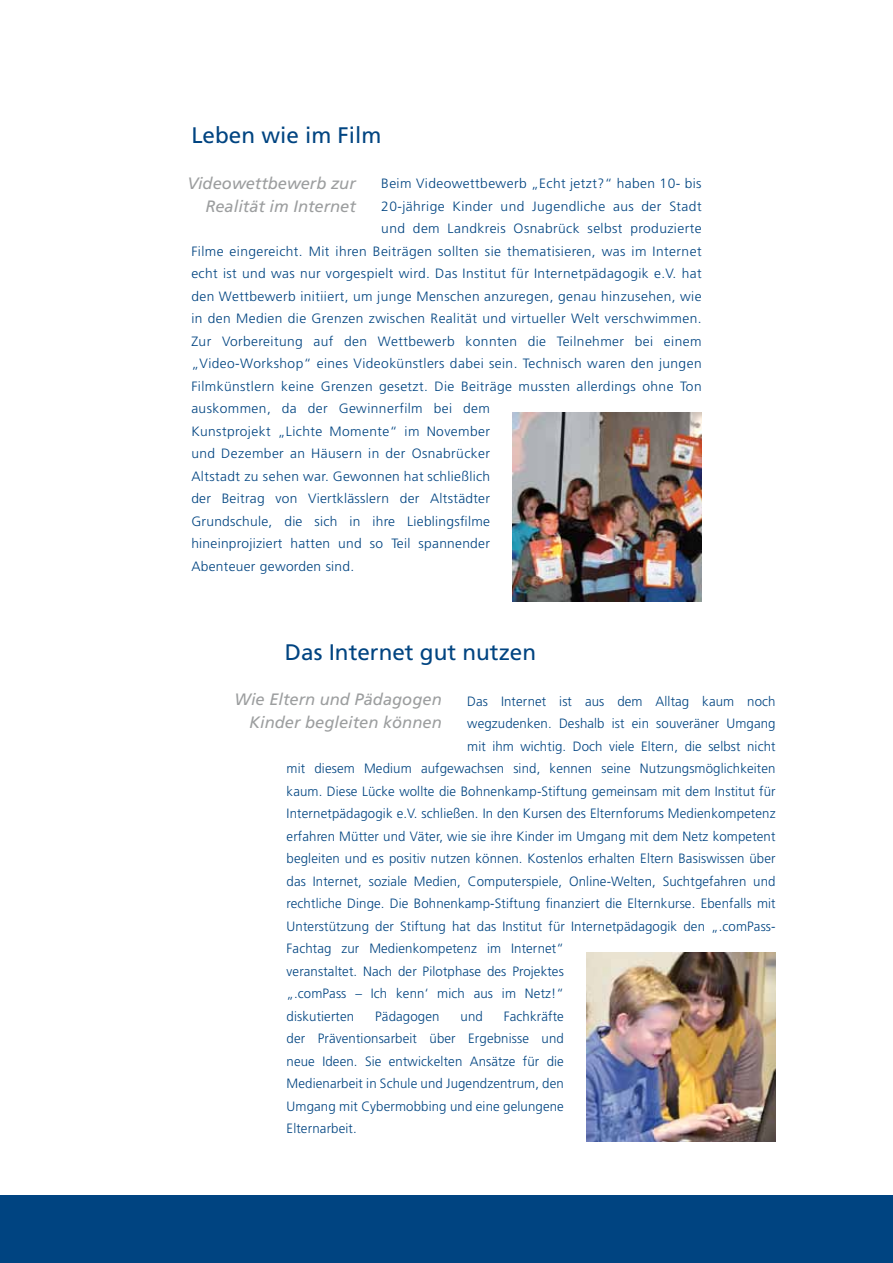
<style>
.page{position:relative;width:893px;height:1263px;background:#fff}
.page>*{position:absolute;margin:0;border:0;box-sizing:border-box;transform-origin:0 0}
.t1{font:22.5px "Frutiger";color:#004481}
.t2{font:italic 16.5px/22.5px "Frutiger";color:#9c9e9f;text-align:right}
.t3{font:300 13.5px/22.5px "Frutiger";letter-spacing:.01em;color:#004481;text-align:justify}
.t4{font:300 13.5px "Frutiger";letter-spacing:.03em;color:#004481}
</style>
<div class="page">
<div style="left:0;top:1195px;width:893px;height:68px;background:#004481"></div>
<img style="left:513px;top:412px;width:189px;height:189px">
<img style="left:587px;top:952px;width:188px;height:189px">
<h1 class="t1" style="left:191px;top:122px;width:192px">Leben wie im Film</h1>
<p class="t2" style="left:187px;top:172px;width:170px">Videowettbewerb zur<br>Realität im Internet</p>
<p class="t4" style="left:381px;top:176px;width:322px">Beim Videowettbewerb „Echt jetzt?“ haben 10- bis</p>
<p class="t4" style="left:381px;top:198px;width:322px">20-jährige Kinder und Jugendliche aus der Stadt</p>
<p class="t4" style="left:381px;top:221px;width:322px">und dem Landkreis Osnabrück selbst produzierte</p>
<p class="t4" style="left:191px;top:243px;width:512px">Filme eingereicht. Mit ihren Beiträgen sollten sie thematisieren, was im Internet</p>
<p class="t4" style="left:191px;top:266px;width:512px">echt ist und was nur vorgespielt wird. Das Institut für Internetpädagogik e.V. hat</p>
<p class="t4" style="left:191px;top:288px;width:512px">den Wettbewerb initiiert, um junge Menschen anzuregen, genau hinzusehen, wie</p>
<p class="t4" style="left:191px;top:311px;width:512px">in den Medien die Grenzen zwischen Realität und virtueller Welt verschwimmen.</p>
<p class="t4" style="left:191px;top:333px;width:512px">Zur Vorbereitung auf den Wettbewerb konnten die Teilnehmer bei einem</p>
<p class="t4" style="left:191px;top:356px;width:512px">„Video-Workshop“ eines Videokünstlers dabei sein. Technisch waren den jungen</p>
<p class="t4" style="left:191px;top:378px;width:512px">Filmkünstlern keine Grenzen gesetzt. Die Beiträge mussten allerdings ohne Ton</p>
<p class="t4" style="left:191px;top:401px;width:300px">auskommen, da der Gewinnerfilm bei dem</p>
<p class="t4" style="left:191px;top:423px;width:300px">Kunstprojekt „Lichte Momente“ im November</p>
<p class="t4" style="left:191px;top:446px;width:300px">und Dezember an Häusern in der Osnabrücker</p>
<p class="t3" style="left:191px;top:465px;width:300px">Altstadt zu sehen war. Gewonnen hat schließlich</p>
<p class="t3" style="left:191px;top:487px;width:300px">der Beitrag von Viertklässlern der Altstädter</p>
<p class="t3" style="left:191px;top:510px;width:300px">Grundschule, die sich in ihre Lieblingsfilme</p>
<p class="t3" style="left:191px;top:532px;width:300px">hineinprojiziert hatten und so Teil spannender</p>
<p class="t3" style="left:191px;top:555px;width:164px">Abenteuer geworden sind.</p>
<h1 class="t1" style="left:285px;top:639px;width:253px">Das I nternet gut nutzen</h1>
<p class="t2" style="left:234px;top:688px;width:209px">Wie Eltern und Pädagogen<br>Kinder begleiten können</p>
<p class="t3" style="left:467px;top:690px;width:310px">Das Internet ist aus dem Alltag kaum noch</p>
<p class="t3" style="left:467px;top:712px;width:310px">wegzudenken. Deshalb ist ein souveräner Umgang</p>
<p class="t3" style="left:467px;top:735px;width:310px">mit ihm wichtig. Doch viele Eltern, die selbst nicht</p>
<p class="t3" style="left:287px;top:757px;width:490px">mit diesem Medium aufgewachsen sind, kennen seine Nutzungsmöglichkeiten</p>
<p class="t3" style="left:287px;top:780px;width:490px">kaum. Diese Lücke wollte die Bohnenkamp-Stiftung gemeinsam mit dem Institut für</p>
<p class="t3" style="left:287px;top:802px;width:490px">Internetpädagogik e.V. schließen. In den Kursen des Elternforums Medienkompetenz</p>
<p class="t3" style="left:287px;top:825px;width:490px">erfahren Mütter und Väter, wie sie ihre Kinder im Umgang mit dem Netz kompetent</p>
<p class="t3" style="left:287px;top:847px;width:490px">begleiten und es positiv nutzen können. Kostenlos erhalten Eltern Basiswissen über</p>
<p class="t3" style="left:287px;top:870px;width:490px">das Internet, soziale Medien, Computerspiele, Online-Welten, Suchtgefahren und</p>
<p class="t3" style="left:287px;top:892px;width:491px">rechtliche Dinge. Die Bohnenkamp-Stiftung finanziert die Elternkurse. Ebenfalls mit</p>
<p class="t3" style="left:287px;top:915px;width:490px">Unterstützung der Stiftung hat das Institut für Internetpädagogik den „.comPass-</p>
<p class="t3" style="left:287px;top:937px;width:279px">Fachtag zur Medienkompetenz im Internet“</p>
<p class="t3" style="left:287px;top:960px;width:279px">veranstaltet. Nach der Pilotphase des Projektes</p>
<p class="t3" style="left:287px;top:982px;width:279px">„.comPass – Ich kenn‘ mich aus im Netz!“</p>
<p class="t3" style="left:287px;top:1005px;width:69px">diskutierten</p>
<p class="t3" style="left:375px;top:1005px;width:66px">Pädagogen</p>
<p class="t3" style="left:460px;top:1005px;width:24px">und</p>
<p class="t3" style="left:287px;top:1005px;width:279px;text-indent:217px">Fachkräfte der Präventionsarbeit über Ergebnisse und neue Ideen. Sie entwickelten Ansätze für die Medienarbeit in Schule und Jugendzentrum, den Umgang mit Cybermobbing und eine gelungene Elternarbeit.</p>
</div>
